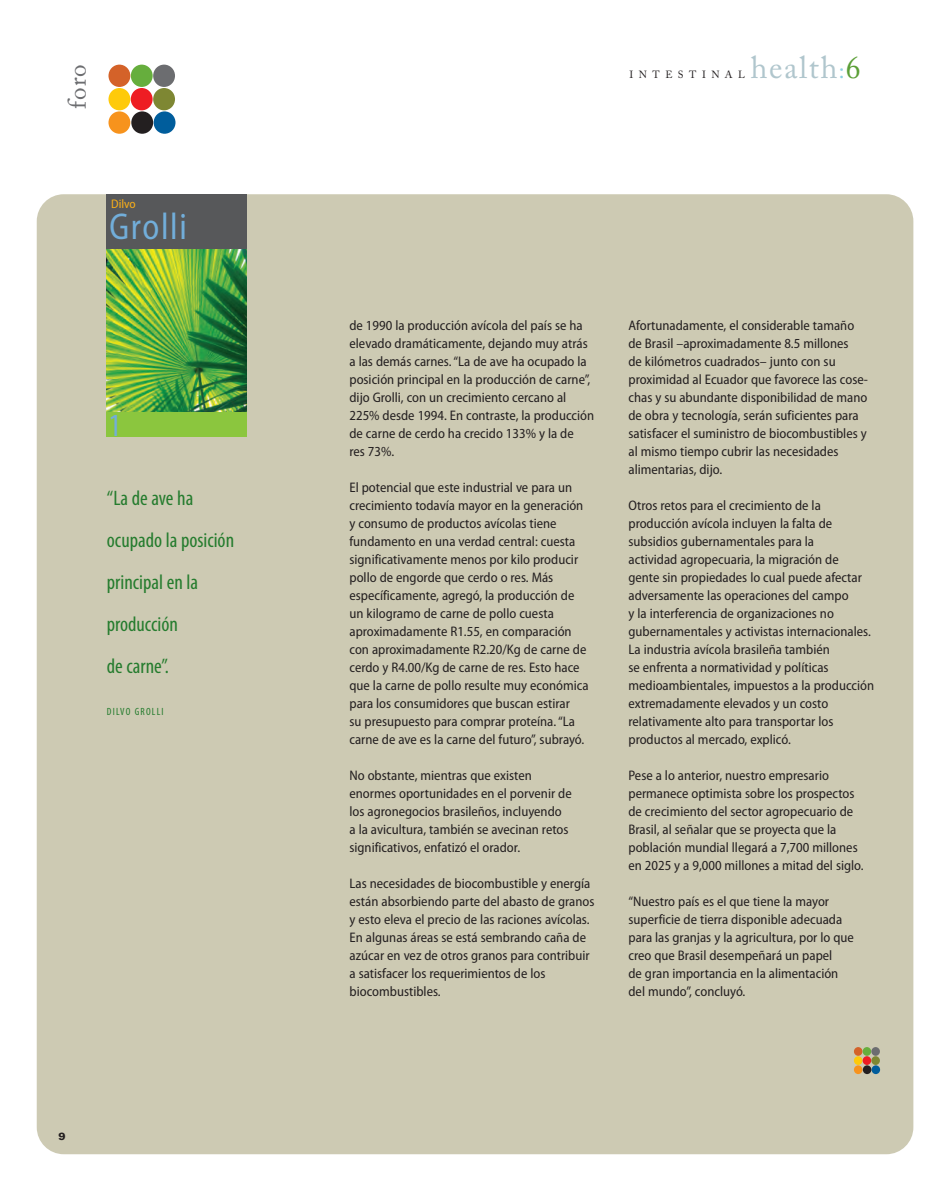
<style>
.page{position:relative;width:945px;height:1188px;background:#fff}
.page>*{position:absolute;margin:0;border:0;box-sizing:border-box;transform-origin:0 0}
.t1{font:semi-condensed 37.5px "Myriad Pro";letter-spacing:.05em;color:#72aeda;scale:.9 1}
.t2{font:semi-condensed 32.4px "Myriad Pro";color:#72aeda;scale:.9 1}
.t3{font:31.5px "Adobe Caslon";letter-spacing:.05em;color:#b0c6cd}
.t4{font:25.2px "Adobe Caslon";color:#6c6d70}
.t5{font:condensed 21px/42px "Myriad Pro";color:#257c2e}
.t6{font:semi-condensed 13.8px/18px "Myriad Pro";color:#231f20}
.t7{font:semi-condensed 12.45px "Myriad Pro";color:#faaf18}
.t8{font:condensed 10.5px "Myriad Pro";letter-spacing:.115em;color:#257c2e}
.t9{font:900 10.5px "Univers";color:#231f20}
.t10{font:10.35px "Adobe Caslon";letter-spacing:.535em;color:#231f20}
.s1{font-size:22.65px;color:#8ccfe1}
.s2{color:#5b9f37}
</style>
<div class="page">
<div style="left:37px;top:194px;width:876px;height:960px;background:#cdcab3;border-radius:27px"></div>
<div style="left:108px;top:65px;width:22px;height:22px;background:#d46229;border-radius:50%"></div>
<div style="left:108px;top:88px;width:22px;height:22px;background:#feca0a;border-radius:50%"></div>
<div style="left:108px;top:111px;width:22px;height:23px;background:#f7931d;border-radius:50%"></div>
<div style="left:131px;top:65px;width:22px;height:22px;background:#66ae3d;border-radius:50%"></div>
<div style="left:153px;top:88px;width:22px;height:22px;background:#7e8733;border-radius:50%"></div>
<div style="left:154px;top:111px;width:22px;height:23px;background:#005d9c;border-radius:50%"></div>
<div style="left:131px;top:111px;width:22px;height:23px;background:#231f20;border-radius:50%"></div>
<div style="left:131px;top:88px;width:22px;height:22px;background:#ee1d23;border-radius:50%"></div>
<div style="left:153px;top:65px;width:22px;height:22px;background:#6c6d70;border-radius:50%"></div>
<div style="left:854px;top:1047px;width:8px;height:9px;background:#d46229;border-radius:50%"></div>
<div style="left:854px;top:1056px;width:8px;height:9px;background:#feca0a;border-radius:50%"></div>
<div style="left:854px;top:1065px;width:8px;height:9px;background:#f7931d;border-radius:50%"></div>
<div style="left:863px;top:1047px;width:8px;height:9px;background:#66ae3d;border-radius:50%"></div>
<div style="left:871px;top:1056px;width:9px;height:9px;background:#7e8733;border-radius:50%"></div>
<div style="left:872px;top:1065px;width:8px;height:9px;background:#005d9c;border-radius:50%"></div>
<div style="left:863px;top:1065px;width:8px;height:9px;background:#231f20;border-radius:50%"></div>
<div style="left:863px;top:1056px;width:8px;height:9px;background:#ee1d23;border-radius:50%"></div>
<div style="left:871px;top:1047px;width:9px;height:9px;background:#6c6d70;border-radius:50%"></div>
<div style="left:106px;top:410px;width:141px;height:26px;background:#8bc63e"></div>
<div style="left:106px;top:194px;width:141px;height:56px;background:#57585a"></div>
<img style="left:106px;top:249px;width:141px;height:163px">
<h3 class="t3" style="left:751px;top:56px;width:112px">health<span class="s1">:</span><span class="s2">6</span></h3>
<h3 class="t4" style="left:68px;top:109px;width:47px;rotate:-90deg">foro</h3>
<p class="t10" style="left:629px;top:71px;width:117px">INTESTINAL</p>
<p class="t7" style="left:111px;top:200px;width:26px">Dilvo</p>
<h1 class="t1" style="left:109px;top:213px;width:88px">Grolli</h1>
<h2 class="t2" style="left:108px;top:413px;width:17px">1</h2>
<h3 class="t5" style="left:107px;top:479px;width:129px">“La de ave ha ocupado la posición principal en la producción<br>de carne”.</h3>
<p class="t8" style="left:107px;top:708px;width:58px">DILVO GROLLI</p>
<p class="t9" style="left:59px;top:1132px;width:9px">9</p>
<p class="t6" style="left:350px;top:318px;width:246px">de 1990 la producción avícola del país se ha elevado dramáticamente, dejando muy atrás a las demás carnes. “La de ave ha ocupado la posición principal en la producción de carne”, dijo Grolli, con un crecimiento cercano al 225% desde 1994. En contraste, la producción de carne de cerdo ha crecido 133% y la de<br>res 73%.</p>
<p class="t6" style="left:350px;top:480px;width:241px">El potencial que este industrial ve para un crecimiento todavía mayor en la generación y consumo de productos avícolas tiene fundamento en una verdad central: cuesta significativamente menos por kilo producir pollo de engorde que cerdo o res. Más específicamente, agregó, la producción de un kilogramo de carne de pollo cuesta aproximadamente R1.55, en comparación con aproximadamente R2.20/Kg de carne de cerdo y R4.00/Kg de carne de res. Esto hace que la carne de pollo resulte muy económica para los consumidores que buscan estirar<br>su presupuesto para comprar proteína. “La carne de ave es la carne del futuro”, subrayó.</p>
<p class="t6" style="left:350px;top:768px;width:224px">No obstante, mientras que existen enormes oportunidades en el porvenir de los agronegocios brasileños, incluyendo<br>a la avicultura, también se avecinan retos significativos, enfatizó el orador.</p>
<p class="t6" style="left:350px;top:876px;width:246px">Las necesidades de biocombustible y energía están absorbiendo parte del abasto de granos y esto eleva el precio de las raciones avícolas.<br>En algunas áreas se está sembrando caña de azúcar en vez de otros granos para contribuir a satisfacer los requerimientos de los biocombustibles.</p>
<p class="t6" style="left:628px;top:318px;width:241px">Afortunadamente, el considerable tamaño de Brasil –aproximadamente 8.5 millones<br>de kilómetros cuadrados– junto con su proximidad al Ecuador que favorece las cose&shy;chas y su abundante disponibilidad de mano de obra y tecnología, serán suficientes para satisfacer el suministro de biocombustibles y al mismo tiempo cubrir las necesidades alimentarias, dijo.</p>
<p class="t6" style="left:628px;top:498px;width:247px">Otros retos para el crecimiento de la producción avícola incluyen la falta de subsidios gubernamentales para la<br>actividad agropecuaria, la migración de<br>gente sin propiedades lo cual puede afectar adversamente las operaciones del campo<br>y la interferencia de organizaciones no gubernamentales y activistas internacionales.<br>La industria avícola brasileña también<br>se enfrenta a normatividad y políticas medioambientales, impuestos a la producción extremadamente elevados y un costo relativamente alto para transportar los productos al mercado, explicó.</p>
<p class="t6" style="left:628px;top:768px;width:237px">Pese a lo anterior, nuestro empresario permanece optimista sobre los prospectos de crecimiento del sector agropecuario de Brasil, al señalar que se proyecta que la población mundial llegará a 7,700 millones en 2025 y a 9,000 millones a mitad del siglo.</p>
<p class="t6" style="left:628px;top:894px;width:227px">“Nuestro país es el que tiene la mayor superficie de tierra disponible adecuada para las granjas y la agricultura, por lo que creo que Brasil desempeñará un papel<br>de gran importancia en la alimentación del mundo”, concluyó.</p>
</div>
